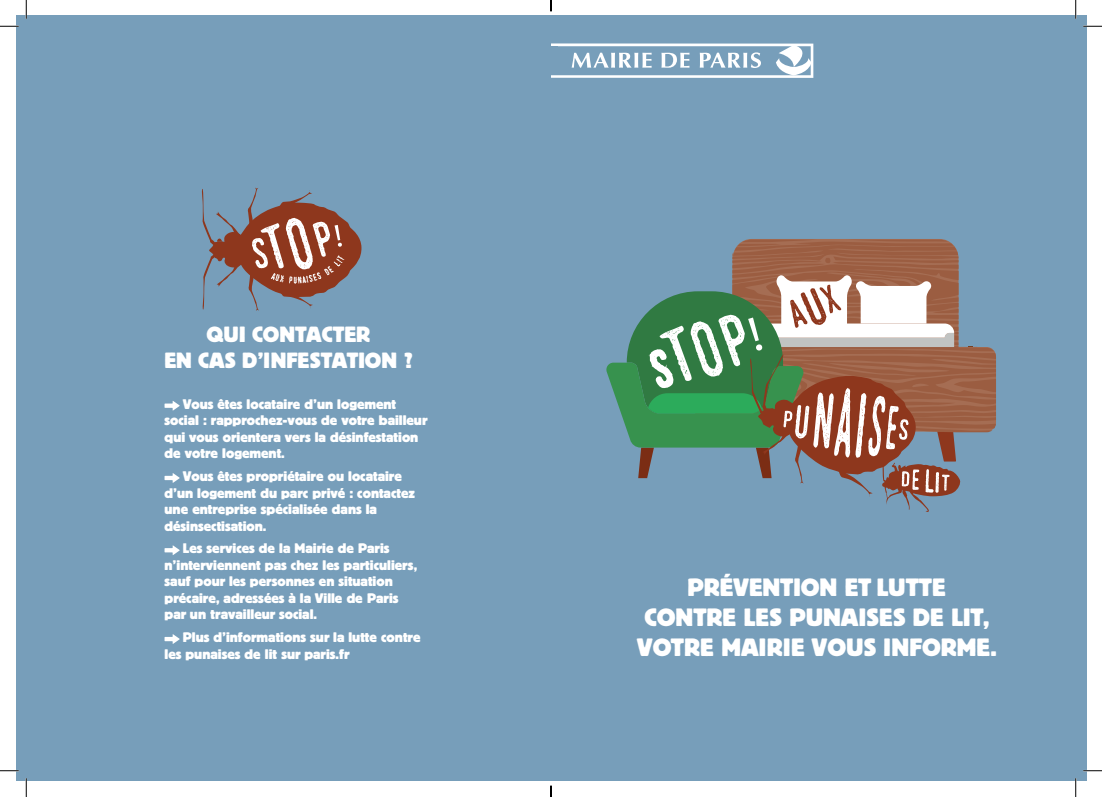
<style>
.page{position:relative;width:1102px;height:797px;background:#fff}
.page>*{position:absolute;margin:0;border:0;box-sizing:border-box;transform-origin:0 0}
.t1{font:700 24.88px/29.8px "Block Berthold BQ";color:#fff;text-align:center}
.t2{font:700 21.88px/26.2px "Block Berthold BQ";color:#fff;text-align:center}
.t3{font:700 13.75px/16.5px "Block Berthold BQ";color:#fff}
</style>
<div class="page">
<div style="left:16px;top:16px;width:1070px;height:765px;background:#779eba"></div>
<svg style="left:606px;top:240px;width:389px;height:272px"></svg>
<svg style="left:202px;top:187px;width:160px;height:124px"></svg>
<svg style="left:164px;top:401px;width:16px;height:9px"></svg>
<svg style="left:164px;top:473px;width:16px;height:10px"></svg>
<svg style="left:164px;top:545px;width:16px;height:10px"></svg>
<svg style="left:164px;top:634px;width:16px;height:10px"></svg>
<svg style="left:551px;top:43px;width:262px;height:35px"></svg>
<div style="left:536px;top:46px;width:21px;height:29px;background:#779eba"></div>
<svg style="left:0;top:25px;width:19px;height:2px"></svg>
<svg style="left:1083px;top:25px;width:18px;height:2px"></svg>
<svg style="left:0;top:770px;width:19px;height:1px"></svg>
<svg style="left:1083px;top:770px;width:18px;height:1px"></svg>
<svg style="left:25px;top:0;width:2px;height:19px"></svg>
<svg style="left:25px;top:778px;width:2px;height:19px"></svg>
<svg style="left:1074px;top:0;width:2px;height:19px"></svg>
<svg style="left:1075px;top:778px;width:1px;height:19px"></svg>
<svg style="left:550px;top:785px;width:1px;height:12px"></svg>
<h2 class="t2" style="left:164px;top:322px;width:250px">QUI CONTACTER<br>EN CAS D’INFESTATION ?</h2>
<p class="t3" style="left:164px;top:396px;width:264px;text-indent:18px">Vous êtes locataire d’un logement social : rapprochez-vous de votre bailleur qui vous orientera vers la désinfestation de votre logement.</p>
<p class="t3" style="left:164px;top:468px;width:252px;text-indent:18px">Vous êtes propriétaire ou locataire d’un logement du parc privé : contactez une entreprise spécialisée dans la désinsectisation.</p>
<p class="t3" style="left:164px;top:540px;width:254px;text-indent:18px">Les services de la Mairie de Paris n’interviennent pas chez les particuliers, sauf pour les personnes en situation précaire, adressées à la Ville de Paris par un travailleur social.</p>
<p class="t3" style="left:164px;top:629px;width:257px;text-indent:18px">Plus d’informations sur la lutte contre les punaises de lit sur paris.fr</p>
<h1 class="t1" style="left:636px;top:573px;width:362px">PRÉVENTION ET LUTTE<br>CONTRE LES PUNAISES DE LIT,<br>VOTRE MAIRIE VOUS INFORME.</h1>
</div>
